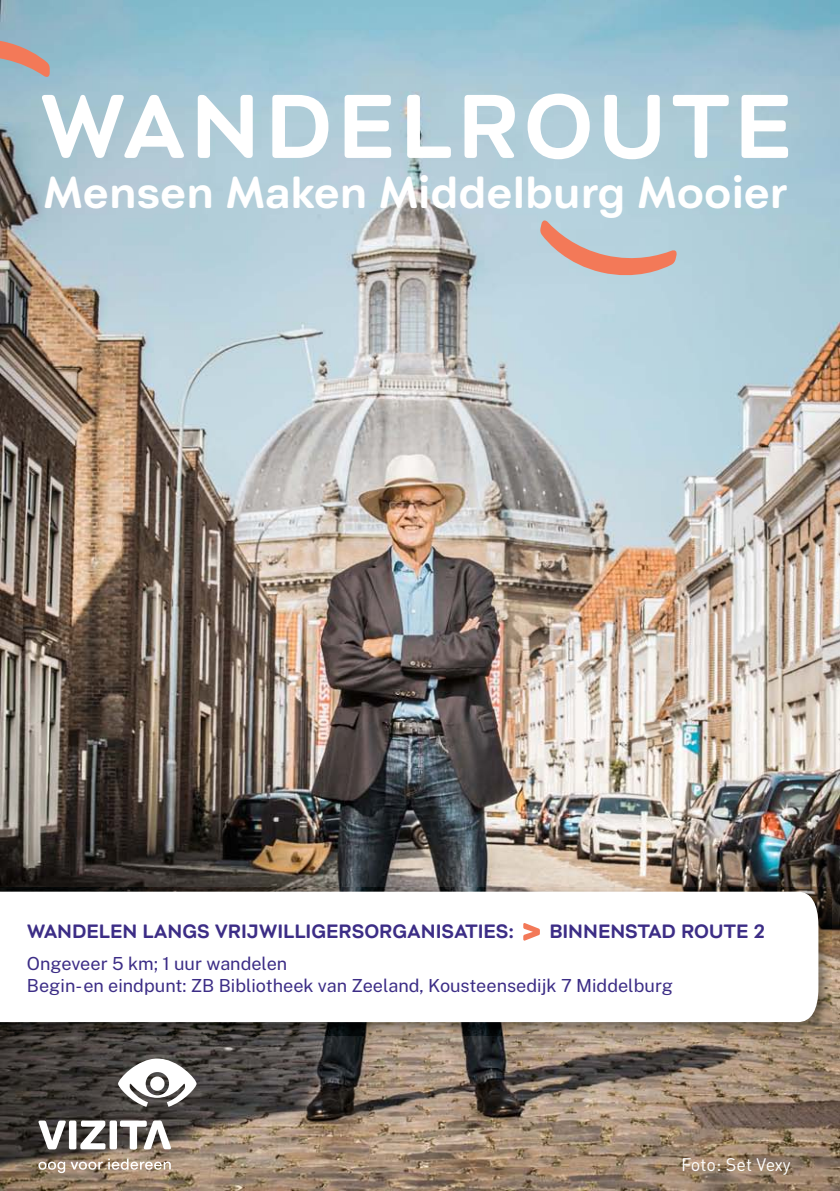
<style>
.page{position:relative;width:840px;height:1191px;background:#fff}
.page>*{position:absolute;margin:0;border:0;box-sizing:border-box;transform-origin:0 0}
.t1{font:700 84px "Montreux GS";letter-spacing:.055em;color:#fff}
.t2{font:700 42px "Montreux GS";color:#fff}
.t3{font:18px/21.6px "Public Sans";color:#3c2d86}
.t4{font:700 18px "Montreux GS";color:#3c2d86}
.t5{font:18px "DIN Round OT";letter-spacing:-.005em;color:#fff}
</style>
<div class="page">
<img style="left:0;top:0;width:839px;height:1191px">
<img style="left:0;top:887px;width:831px;height:148px">
<svg style="left:0;top:891px;width:818px;height:131px"></svg>
<svg style="left:118px;top:1058px;width:78px;height:48px"></svg>
<svg style="left:120px;top:1120px;width:51px;height:29px"></svg>
<div style="left:109px;top:1120px;width:8px;height:29px;background:#fff;border-radius:2px"></div>
<svg style="left:80px;top:1120px;width:25px;height:29px"></svg>
<div style="left:69px;top:1120px;width:7px;height:29px;background:#fff;border-radius:2px"></div>
<svg style="left:38px;top:1120px;width:28px;height:29px"></svg>
<svg style="left:38px;top:1161px;width:27px;height:12px"></svg>
<svg style="left:71px;top:1158px;width:100px;height:11px"></svg>
<svg style="left:0;top:41px;width:50px;height:37px;background:#bc9b96"></svg>
<svg style="left:539px;top:219px;width:138px;height:61px;background:#c7b9b8"></svg>
<svg style="left:523px;top:922px;width:16px;height:19px"></svg>
<h1 class="t1" style="left:39px;top:73px;width:754px">WANDELROUTE</h1>
<h2 class="t2" style="left:44px;top:166px;width:745px">Mensen Maken Middelburg Mooier</h2>
<p class="t4" style="left:27px;top:920px;width:488px">WANDELEN LANGS VRIJWILLIGERSORGANISATIES:</p>
<p class="t4" style="left:549px;top:920px;width:217px">BINNENSTAD ROUTE 2</p>
<p class="t3" style="left:27px;top:951px;width:647px">Ongeveer 5 km; 1 uur wandelen<br>Begin- en eindpunt: ZB Bibliotheek van Zeeland, Kousteensedijk 7 Middelburg</p>
<p class="t5" style="left:680px;top:1153px;width:111px">Foto: Set Vexy</p>
</div>
